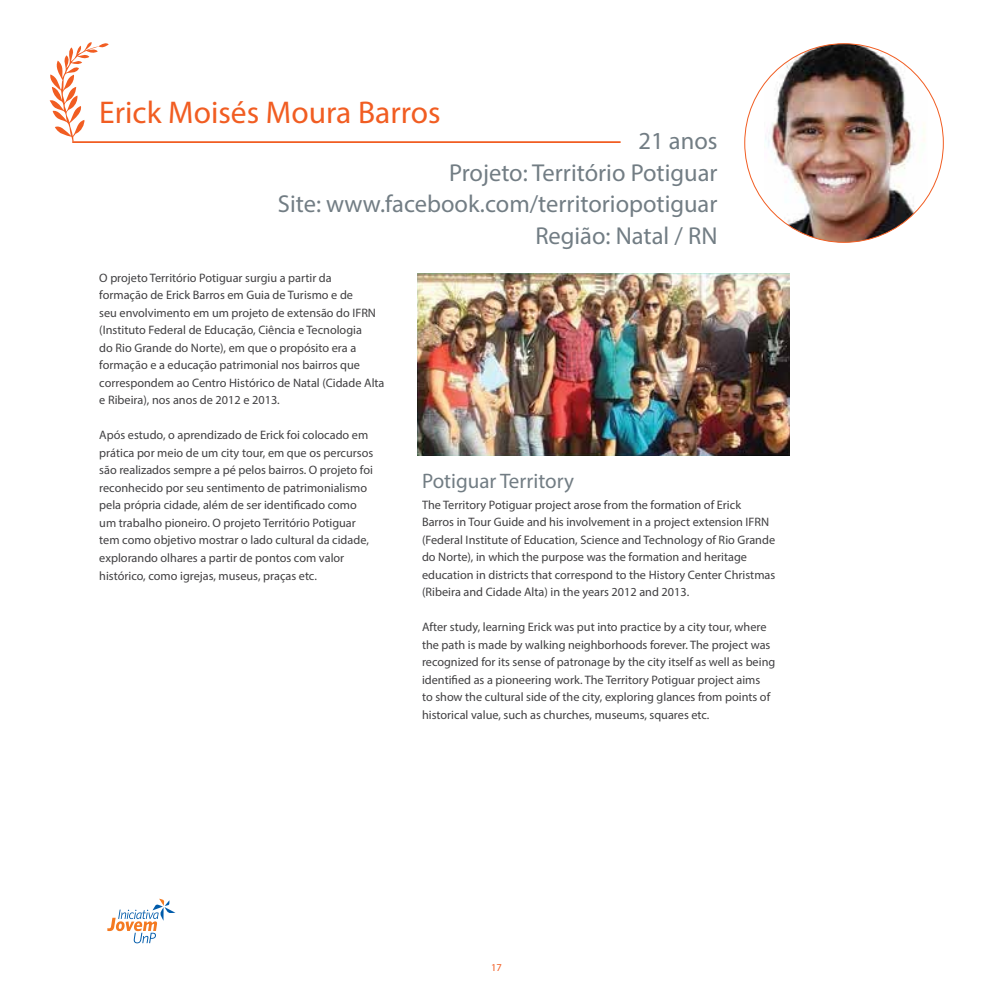
<style>
.page{position:relative;width:993px;height:993px;background:#fff}
.page>*{position:absolute;margin:0;border:0;box-sizing:border-box;transform-origin:0 0}
.t1{font:31.5px "Myriad Pro";color:#f15d22}
.t2{font:24.5px/31.5px "Myriad Pro";color:#727d84;text-align:right}
.t3{font:21px "Myriad Pro";color:#727d84}
.t4{font:12.25px/17.5px "Myriad Pro";color:#414042}
.t5{font:10.5px "Myriad Pro";color:#f15d22}
</style>
<div class="page">
<svg style="left:49px;top:42px;width:60px;height:99px"></svg>
<hr style="left:72px;top:141px;width:548px;height:2px;background:#f15d22">
<img style="left:763px;top:44px;width:164px;height:198px">
<img style="left:417px;top:273px;width:372px;height:182px">
<svg style="left:107px;top:898px;width:68px;height:45px"></svg>
<h1 class="t1" style="left:99px;top:93px;width:343px">Erick Moisés Moura Barros</h1>
<h2 class="t2" style="left:278px;top:125px;width:441px">21 anos<br>Projeto: Território Potiguar<br>Site: www.facebook.com/territoriopotiguar<br>Região: Natal / RN</h2>
<p class="t4" style="left:99px;top:268px;width:286px">O projeto Território Potiguar surgiu a partir da<br>formação de Erick Barros em Guia de Turismo e de<br>seu envolvimento em um projeto de extensão do IFRN (Instituto Federal de Educação, Ciência e Tecnologia<br>do Rio Grande do Norte), em que o propósito era a formação e a educação patrimonial nos bairros que correspondem ao Centro Histórico de Natal (Cidade Alta e Ribeira), nos anos de 2012 e 2013.</p>
<p class="t4" style="left:99px;top:426px;width:275px">Após estudo, o aprendizado de Erick foi colocado em prática por meio de um city tour, em que os percursos são realizados sempre a pé pelos bairros. O projeto foi reconhecido por seu sentimento de patrimonialismo pela própria cidade, além de ser identificado como um trabalho pioneiro. O projeto Território Potiguar tem como objetivo mostrar o lado cultural da cidade, explorando olhares a partir de pontos com valor histórico, como igrejas, museus, praças etc.</p>
<h3 class="t3" style="left:422px;top:468px;width:153px">Potiguar Territory</h3>
<p class="t4" style="left:422px;top:495px;width:355px">The Territory Potiguar project arose from the formation of Erick Barros in Tour Guide and his involvement in a project extension IFRN (Federal Institute of Education, Science and Technology of Rio Grande do Norte), in which the purpose was the formation and heritage education in districts that correspond to the History Center Christmas (Ribeira and Cidade Alta) in the years 2012 and 2013.</p>
<p class="t4" style="left:422px;top:618px;width:354px">After study, learning Erick was put into practice by a city tour, where the path is made by walking neighborhoods forever. The project was recognized for its sense of patronage by the city itself as well as being identified as a pioneering work. The Territory Potiguar project aims<br>to show the cultural side of the city, exploring glances from points of historical value, such as churches, museums, squares etc.</p>
<p class="t5" style="left:491px;top:961px;width:12px">17</p>
</div>
